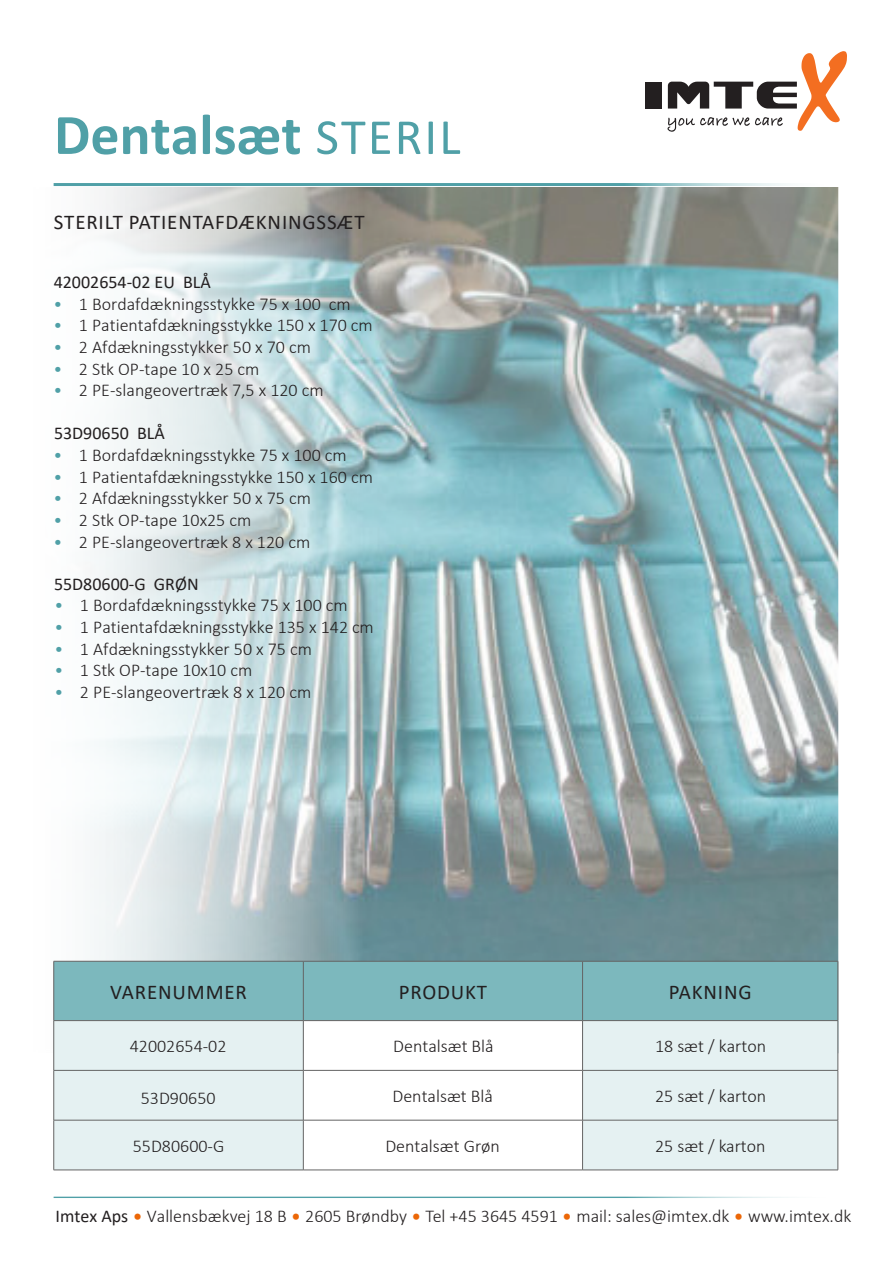
<style>
.page{position:relative;width:893px;height:1263px;background:#fff}
.page>*{position:absolute;margin:0;border:0;box-sizing:border-box;transform-origin:0 0}
.t1{font:700 57.9px "Calibri";color:#50a0a7}
.t2{font:21px "Calibri";letter-spacing:.04em;color:#231f20}
.t3{font:300 18px "Calibri";color:#231f20}
.t4{font:18px "Calibri";color:#231f20}
.s1{font-weight:400;font-size:51px}
.s2{color:#50a0a7}
.s3{font-weight:400}
.s4{font-family:"Aquawax";font-weight:500;color:#ec6707}
</style>
<div class="page">
<img style="left:53px;top:188px;width:786px;height:833px">
<div style="left:645px;top:82px;width:17px;height:27px;background:#231f20"></div>
<svg style="left:667px;top:51px;width:180px;height:81px"></svg>
<hr style="left:54px;top:1196px;width:785px;height:2px;background:#50a0a7">
<div style="left:54px;top:962px;width:784px;height:58px;background:#7cb8bd"></div>
<div style="left:54px;top:1021px;width:784px;height:149px;background:#e5f1f2"></div>
<svg style="left:304px;top:1021px;width:278px;height:149px"></svg>
<hr style="left:54px;top:961px;width:249px;height:1px;background:#646464">
<hr style="left:53px;top:961px;width:1px;height:59px;background:#646464">
<hr style="left:303px;top:961px;width:280px;height:1px;background:#646464">
<hr style="left:303px;top:961px;width:1px;height:59px;background:#646464">
<hr style="left:583px;top:961px;width:255px;height:1px;background:#646464">
<hr style="left:582px;top:961px;width:1px;height:59px;background:#646464">
<hr style="left:838px;top:961px;width:1px;height:59px;background:#646464">
<hr style="left:54px;top:1020px;width:249px;height:1px;background:#646464">
<hr style="left:53px;top:1021px;width:1px;height:49px;background:#646464">
<hr style="left:303px;top:1020px;width:280px;height:1px;background:#646464">
<hr style="left:303px;top:1021px;width:1px;height:49px;background:#646464">
<hr style="left:583px;top:1020px;width:255px;height:1px;background:#646464">
<hr style="left:582px;top:1021px;width:1px;height:49px;background:#646464">
<hr style="left:838px;top:1021px;width:1px;height:49px;background:#646464">
<hr style="left:54px;top:1070px;width:249px;height:1px;background:#646464">
<hr style="left:53px;top:1070px;width:1px;height:50px;background:#646464">
<hr style="left:303px;top:1070px;width:280px;height:1px;background:#646464">
<hr style="left:303px;top:1070px;width:1px;height:50px;background:#646464">
<hr style="left:583px;top:1070px;width:255px;height:1px;background:#646464">
<hr style="left:582px;top:1070px;width:1px;height:50px;background:#646464">
<hr style="left:838px;top:1070px;width:1px;height:50px;background:#646464">
<hr style="left:54px;top:1120px;width:249px;height:1px;background:#646464">
<hr style="left:53px;top:1120px;width:1px;height:50px;background:#646464">
<hr style="left:303px;top:1120px;width:280px;height:1px;background:#646464">
<hr style="left:303px;top:1120px;width:1px;height:50px;background:#646464">
<hr style="left:583px;top:1120px;width:255px;height:1px;background:#646464">
<hr style="left:582px;top:1120px;width:1px;height:50px;background:#646464">
<hr style="left:838px;top:1120px;width:1px;height:50px;background:#646464">
<hr style="left:54px;top:1170px;width:249px;height:1px;background:#646464">
<hr style="left:303px;top:1170px;width:280px;height:1px;background:#646464">
<hr style="left:583px;top:1170px;width:255px;height:1px;background:#646464">
<hr style="left:54px;top:183px;width:784px;height:3px;background:#50a0a7">
<p class="t1" style="left:54px;top:94px;width:408px">Dentalsæt <span class="s1">STERIL</span></p>
<p class="t2" style="left:54px;top:208px;width:312px">STERILT PATIENTAFDÆKNINGSSÆT</p>
<p class="t4" style="left:54px;top:269px;width:159px">42002654-02 EU BLÅ</p>
<p class="t3" style="left:53px;top:293px;width:299px"><span class="s2">•</span> 1 Bordafdækningsstykke 75 x 100 cm</p>
<p class="t3" style="left:53px;top:314px;width:321px"><span class="s2">•</span> 1 Patientafdækningsstykke 150 x 170 cm</p>
<p class="t3" style="left:53px;top:336px;width:259px"><span class="s2">•</span> 2 Afdækningsstykker 50 x 70 cm</p>
<p class="t3" style="left:53px;top:357px;width:207px"><span class="s2">•</span> 2 Stk OP-tape 10 x 25 cm</p>
<p class="t3" style="left:53px;top:379px;width:272px"><span class="s2">•</span> 2 PE-slangeovertræk 7,5 x 120 cm</p>
<p class="t4" style="left:54px;top:420px;width:112px">53D90650 BLÅ</p>
<p class="t3" style="left:53px;top:444px;width:295px"><span class="s2">•</span> 1 Bordafdækningsstykke 75 x 100 cm</p>
<p class="t3" style="left:53px;top:466px;width:321px"><span class="s2">•</span> 1 Patientafdækningsstykke 150 x 160 cm</p>
<p class="t3" style="left:53px;top:487px;width:259px"><span class="s2">•</span> 2 Afdækningsstykker 50 x 75 cm</p>
<p class="t3" style="left:53px;top:509px;width:199px"><span class="s2">•</span> 2 Stk OP-tape 10x25 cm</p>
<p class="t3" style="left:53px;top:530px;width:258px"><span class="s2">•</span> 2 PE-slangeovertræk 8 x 120 cm</p>
<p class="t4" style="left:54px;top:572px;width:146px">55D80600-G GRØN</p>
<p class="t3" style="left:54px;top:594px;width:295px"><span class="s2">•</span> 1 Bordafdækningsstykke 75 x 100 cm</p>
<p class="t3" style="left:54px;top:616px;width:321px"><span class="s2">•</span> 1 Patientafdækningsstykke 135 x 142 cm</p>
<p class="t3" style="left:54px;top:637px;width:259px"><span class="s2">•</span> 1 Afdækningsstykker 50 x 75 cm</p>
<p class="t3" style="left:54px;top:659px;width:199px"><span class="s2">•</span> 1 Stk OP-tape 10x10 cm</p>
<p class="t3" style="left:54px;top:681px;width:258px"><span class="s2">•</span> 2 PE-slangeovertræk 8 x 120 cm</p>
<p class="t2" style="left:110px;top:977px;width:138px">VARENUMMER</p>
<p class="t2" style="left:399px;top:977px;width:90px">PRODUKT</p>
<p class="t2" style="left:669px;top:977px;width:84px">PAKNING</p>
<p class="t3" style="left:130px;top:1035px;width:98px">42002654-02</p>
<p class="t3" style="left:393px;top:1035px;width:102px">Dentalsæt Blå</p>
<p class="t3" style="left:655px;top:1035px;width:113px">18 sæt / karton</p>
<p class="t3" style="left:392px;top:1085px;width:102px">Dentalsæt Blå</p>
<p class="t3" style="left:655px;top:1085px;width:113px">25 sæt / karton</p>
<p class="t3" style="left:133px;top:1134px;width:93px">55D80600-G</p>
<p class="t3" style="left:385px;top:1134px;width:116px">Dentalsæt Grøn</p>
<p class="t3" style="left:655px;top:1135px;width:112px">25 sæt / karton</p>
<p class="t3" style="left:141px;top:1087px;width:76px">53D90650</p>
<p class="t3" style="left:56px;top:1205px;width:797px"><span class="s3">Imtex Aps</span> <span class="s4">•</span> Vallensbækvej 18 B <span class="s4">•</span> 2605 Brøndby <span class="s4">•</span> Tel +45 3645 4591 <span class="s4">•</span> mail: sales@imtex.dk <span class="s4">•</span> www.imtex.dk</p>
</div>
